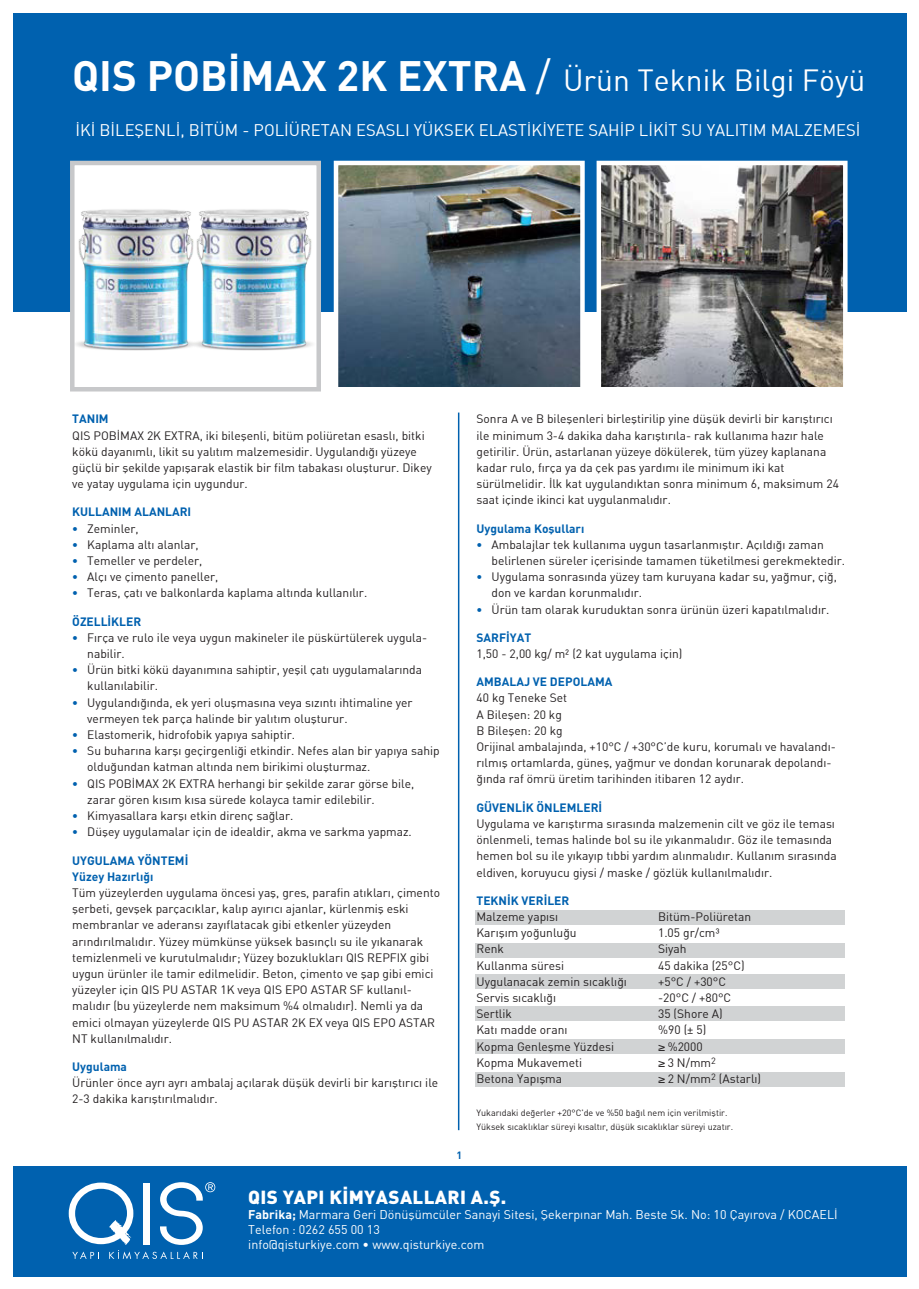
<style>
.page{position:relative;width:919px;height:1289px;background:#fff}
.page>*{position:absolute;margin:0;border:0;box-sizing:border-box;transform-origin:0 0}
.t1{font:30px "DINT";color:#fff}
.t2{font:18.75px "DINT Black";letter-spacing:.02em;color:#fff}
.t3{font:16.5px "DINT";color:#fff}
.t4{font:12.45px/15px "DINT";color:#fff}
.t5{font:12px/16.2px "DINT";color:#231f20}
.t6{font:12px/16.2px "DINT Bold";color:#0061af}
.t7{font:10.5px "DINT Bold";color:#0061af}
.t8{font:9px/13.5px "DINT";color:#231f20}
.s1{font-family:"DINT Bold";font-size:42px}
.s2{font-size:42px}
.s3{font-family:"DINT Bold";color:#0061af}
.s4{font-family:"DINT";color:#231f20}
.s5{font-family:"Helvetica"}
.s6{font-family:"DINT Bold"}
</style>
<div class="page">
<div style="left:13px;top:13px;width:893px;height:299px;background:#0061af"></div>
<div style="left:13px;top:1166px;width:893px;height:110px;background:#0061af"></div>
<svg style="left:69px;top:1182px;width:146px;height:77px"></svg>
<div style="left:475px;top:910px;width:370px;height:14px;background:#d1d3d4"></div>
<div style="left:475px;top:942px;width:370px;height:15px;background:#d1d3d4"></div>
<div style="left:475px;top:973px;width:370px;height:15px;background:#d1d3d4"></div>
<div style="left:475px;top:1006px;width:370px;height:14px;background:#d1d3d4"></div>
<div style="left:475px;top:1039px;width:370px;height:14px;background:#d1d3d4"></div>
<div style="left:475px;top:1072px;width:370px;height:14px;background:#d1d3d4"></div>
<hr style="left:458px;top:412px;width:1px;height:718px;background:#0061af">
<img style="left:339px;top:166px;width:240px;height:220px">
<div style="left:334px;top:161px;width:250px;height:230px;border:4px solid #fff"></div>
<img style="left:601px;top:166px;width:241px;height:220px">
<div style="left:596px;top:161px;width:251px;height:230px;border:4px solid #fff"></div>
<div style="left:72px;top:163px;width:247px;height:226px;background:#fff"></div>
<img style="left:76px;top:209px;width:100px;height:142px">
<img style="left:176px;top:209px;width:137px;height:142px">
<div style="left:70px;top:161px;width:251px;height:230px;border:4px solid #c7c8ca"></div>
<p class="t1" style="left:72px;top:61px;width:794px"><span class="s1">QIS POBİMAX 2K EXTRA</span> <span class="s2">/</span> Ürün Teknik Bilgi Föyü</p>
<p class="t3" style="left:75px;top:120px;width:786px">İKİ BİLEŞENLİ, BİTÜM - POLİÜRETAN ESASLI YÜKSEK ELASTİKİYETE SAHİP LİKİT SU YALITIM MALZEMESİ</p>
<p class="t5" style="left:72px;top:410px;width:361px"><span class="s3">TANIM<br></span>QIS POBİMAX 2K EXTRA, iki bileşenli, bitüm poliüretan esaslı, bitki kökü dayanımlı, likit su yalıtım malzemesidir. Uygulandığı yüzeye güçlü bir şekilde yapışarak elastik bir film tabakası oluşturur. Dikey ve yatay uygulama için uygundur.</p>
<p class="t6" style="left:72px;top:503px;width:120px">KULLANIM ALANLARI</p>
<p class="t5" style="left:72px;top:520px;width:68px"><span class="s3">•</span> Zeminler,</p>
<p class="t5" style="left:72px;top:536px;width:128px"><span class="s3">•</span> Kaplama altı alanlar,</p>
<p class="t5" style="left:72px;top:552px;width:132px"><span class="s3">•</span> Temeller ve perdeler,</p>
<p class="t5" style="left:72px;top:568px;width:148px"><span class="s3">•</span> Alçı ve çimento paneller,</p>
<p class="t5" style="left:72px;top:584px;width:296px"><span class="s3">•</span> Teras, çatı ve balkonlarda kaplama altında kullanılır.</p>
<p class="t6" style="left:72px;top:612px;width:71px">ÖZELLİKLER</p>
<p class="t5" style="left:87px;top:629px;width:341px;text-indent:-15px"><span class="s3">•</span> Fırça ve rulo ile veya uygun makineler ile püskürtülerek uygula&shy;nabilir.</p>
<p class="t5" style="left:87px;top:661px;width:336px;text-indent:-15px"><span class="s3">•</span> Ürün bitki kökü dayanımına sahiptir, yeşil çatı uygulamalarında kullanılabilir.</p>
<p class="t5" style="left:87px;top:694px;width:327px;text-indent:-15px"><span class="s3">•</span> Uygulandığında, ek yeri oluşmasına veya sızıntı ihtimaline yer vermeyen tek parça halinde bir yalıtım oluşturur.</p>
<p class="t5" style="left:72px;top:726px;width:224px"><span class="s3">•</span> Elastomerik, hidrofobik yapıya sahiptir.</p>
<p class="t5" style="left:87px;top:742px;width:354px;text-indent:-15px"><span class="s3">•</span> Su buharına karşı geçirgenliği etkindir. Nefes alan bir yapıya sahip olduğundan katman altında nem birikimi oluşturmaz.</p>
<p class="t5" style="left:87px;top:775px;width:328px;text-indent:-15px"><span class="s3">•</span> QIS POBİMAX 2K EXTRA herhangi bir şekilde zarar görse bile, zarar gören kısım kısa sürede kolayca tamir edilebilir.</p>
<p class="t5" style="left:72px;top:807px;width:222px"><span class="s3">•</span> Kimyasallara karşı etkin direnç sağlar.</p>
<p class="t5" style="left:72px;top:823px;width:341px"><span class="s3">•</span> Düşey uygulamalar için de idealdir, akma ve sarkma yapmaz.</p>
<p class="t5" style="left:72px;top:851px;width:369px"><span class="s3">UYGULAMA YÖNTEMİ<br>Yüzey Hazırlığı<br></span>Tüm yüzeylerden uygulama öncesi yaş, gres, parafin atıkları, çimento şerbeti, gevşek parçacıklar, kalıp ayırıcı ajanlar, kürlenmiş eski membranlar ve aderansı zayıflatacak gibi etkenler yüzeyden arındırılmalıdır. Yüzey mümkünse yüksek basınçlı su ile yıkanarak temizlenmeli ve kurutulmalıdır; Yüzey bozuklukları QIS REPFIX gibi uygun ürünler ile tamir edilmelidir. Beton, çimento ve şap gibi emici yüzeyler için QIS PU ASTAR 1K veya QIS EPO ASTAR SF kullanıl&shy;malıdır (bu yüzeylerde nem maksimum %4 olmalıdır). Nemli ya da emici olmayan yüzeylerde QIS PU ASTAR 2K EX veya QIS EPO ASTAR NT kullanılmalıdır.</p>
<p class="t5" style="left:72px;top:1058px;width:367px"><span class="s3">Uygulama<br></span>Ürünler önce ayrı ayrı ambalaj açılarak düşük devirli bir karıştırıcı ile<br>2-3 dakika karıştırılmalıdır.</p>
<p class="t7" style="left:456px;top:1147px;width:7px">1</p>
<p class="t5" style="left:476px;top:410px;width:364px">Sonra A ve B bileşenleri birleştirilip yine düşük devirli bir karıştırıcı ile minimum 3-4 dakika daha karıştırıla- rak kullanıma hazır hale getirilir. Ürün, astarlanan yüzeye dökülerek, tüm yüzey kaplanana kadar rulo, fırça ya da çek pas yardımı ile minimum iki kat sürülmelidir. İlk kat uygulandıktan sonra minimum 6, maksimum 24 saat içinde ikinci kat uygulanmalıdır.</p>
<p class="t6" style="left:476px;top:519px;width:109px">Uygulama Koşulları</p>
<p class="t5" style="left:491px;top:536px;width:355px;text-indent:-15px"><span class="s3">•</span> Ambalajlar tek kullanıma uygun tasarlanmıştır. Açıldığı zaman belirlenen süreler içerisinde tamamen tüketilmesi gerekmektedir.</p>
<p class="t5" style="left:491px;top:568px;width:347px;text-indent:-15px"><span class="s3">•</span> Uygulama sonrasında yüzey tam kuruyana kadar su, yağmur, çiğ, don ve kardan korunmalıdır.</p>
<p class="t5" style="left:476px;top:601px;width:354px"><span class="s3">•</span> Ürün tam olarak kuruduktan sonra ürünün üzeri kapatılmalıdır.</p>
<p class="t5" style="left:476px;top:629px;width:207px"><span class="s3">SARFİYAT<br></span>1,50 - 2,00 kg/ m² (2 kat uygulama için)</p>
<p class="t5" style="left:476px;top:673px;width:361px"><span class="s3">AMBALAJ VE DEPOLAMA<br></span>40 kg Teneke Set<br>A Bileşen: 20 kg<br>B Bileşen: 20 kg<br>Orijinal ambalajında, +10°C / +30°C’de kuru, korumalı ve havalandı&shy;rılmış ortamlarda, güneş, yağmur ve dondan korunarak depolandı&shy;ğında raf ömrü üretim tarihinden itibaren 12 aydır.</p>
<p class="t5" style="left:476px;top:799px;width:362px"><span class="s3">GÜVENLİK ÖNLEMLERİ<br></span>Uygulama ve karıştırma sırasında malzemenin cilt ve göz ile teması önlenmeli, temas halinde bol su ile yıkanmalıdır. Göz ile temasında hemen bol su ile yıkayıp tıbbi yardım alınmalıdır. Kullanım sırasında eldiven, koruyucu giysi / maske / gözlük kullanılmalıdır.</p>
<p class="t6" style="left:476px;top:891px;width:94px">TEKNİK VERİLER<br><span class="s4">Malzeme yapısı</span></p>
<p class="t5" style="left:658px;top:908px;width:95px">Bitüm-Poliüretan</p>
<p class="t5" style="left:476px;top:924px;width:102px">Karışım yoğunluğu</p>
<p class="t5" style="left:658px;top:924px;width:63px">1.05 gr/cm³</p>
<p class="t5" style="left:476px;top:940px;width:29px">Renk</p>
<p class="t5" style="left:658px;top:940px;width:30px">Siyah</p>
<p class="t5" style="left:476px;top:956px;width:89px">Kullanma süresi</p>
<p class="t5" style="left:658px;top:956px;width:88px">45 dakika (25°C)</p>
<p class="t5" style="left:476px;top:973px;width:152px">Uygulanacak zemin sıcaklığı</p>
<p class="t5" style="left:658px;top:973px;width:69px">+5°C / +30°C</p>
<p class="t5" style="left:476px;top:989px;width:81px">Servis sıcaklığı</p>
<p class="t5" style="left:658px;top:989px;width:75px">-20°C / +80°C</p>
<p class="t5" style="left:476px;top:1005px;width:37px">Sertlik</p>
<p class="t5" style="left:658px;top:1005px;width:66px">35 (Shore A)</p>
<p class="t5" style="left:476px;top:1021px;width:92px">Katı madde oranı</p>
<p class="t5" style="left:658px;top:1021px;width:50px">%90 (± 5)</p>
<p class="t5" style="left:476px;top:1037px;width:139px">Kopma Genleşme Yüzdesi</p>
<p class="t5" style="left:658px;top:1037px;width:46px"><span class="s5">≥</span> %2000</p>
<p class="t5" style="left:476px;top:1054px;width:107px">Kopma Mukavemeti</p>
<p class="t5" style="left:658px;top:1054px;width:59px"><span class="s5">≥</span> 3 N/mm<sup>2</sup></p>
<p class="t5" style="left:476px;top:1070px;width:87px">Betona Yapışma</p>
<p class="t5" style="left:658px;top:1070px;width:105px"><span class="s5">≥</span> 2 N/mm<sup>2</sup> (Astarlı)</p>
<p class="t8" style="left:476px;top:1105px;width:258px">Yukarıdaki değerler +20°C'de ve %50 bağıl nem için verilmiştir.<br>Yüksek sıcaklıklar süreyi kısaltır, düşük sıcaklıklar süreyi uzatır.</p>
<p class="t2" style="left:248px;top:1184px;width:260px">QIS YAPI KİMYASALLARI A.Ş.</p>
<p class="t4" style="left:248px;top:1206px;width:591px"><span class="s6">Fabrika;</span> Marmara Geri Dönüşümcüler Sanayi Sitesi, Şekerpınar Mah. Beste Sk. No: 10 Çayırova / KOCAELİ<br>Telefon : 0262 655 00 13<br>info@qisturkiye.com • www.qisturkiye.com</p>
</div>
